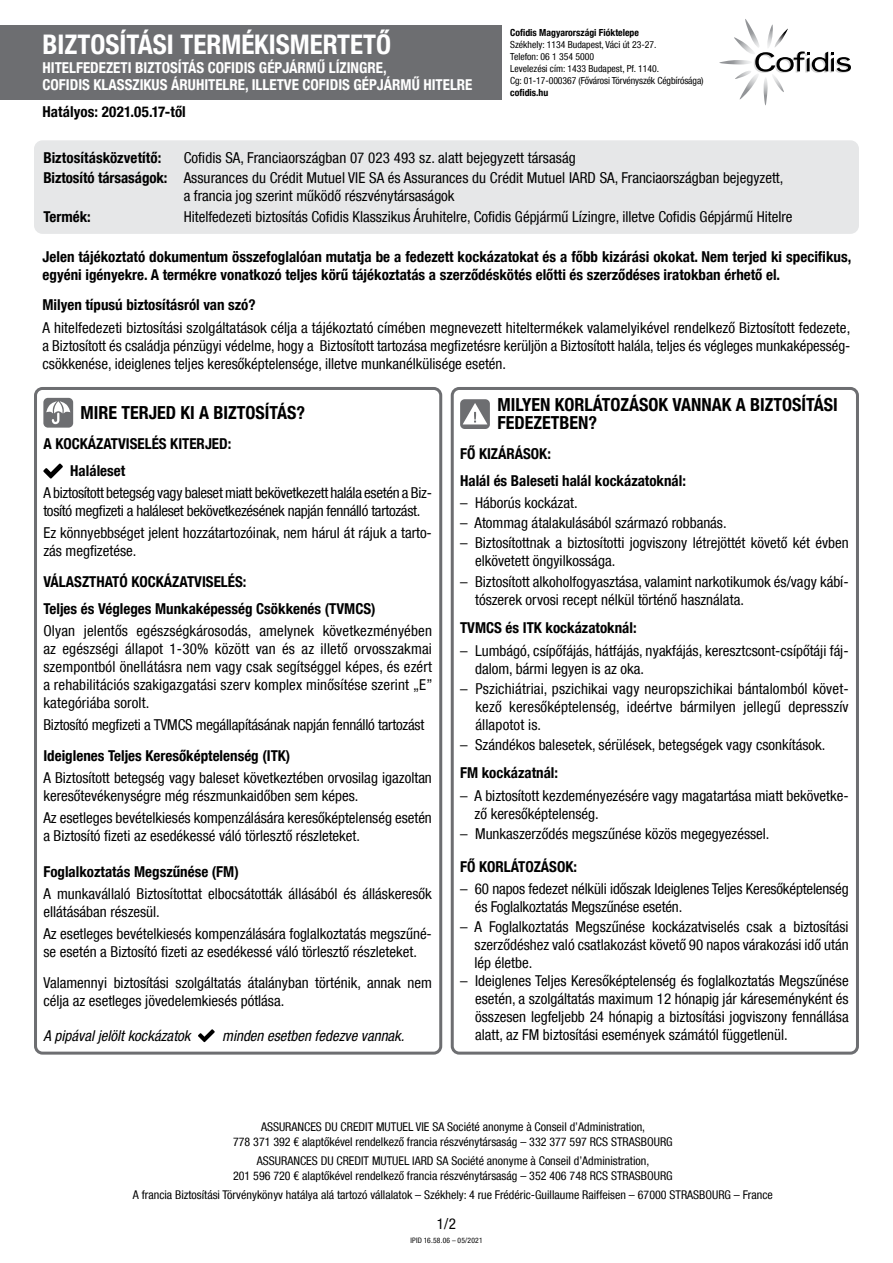
<style>
.page{position:relative;width:893px;height:1263px;background:#fff}
.page>*{position:absolute;margin:0;border:0;box-sizing:border-box;transform-origin:0 0}
.t1{font:700 condensed 27px "Helvetica Neue LT Com";color:#fff}
.t2{font:700 condensed 18px/18px "Helvetica Neue LT Com";color:#000}
.t3{font:condensed 15px/18px "Helvetica Neue LT Com";color:#000}
.t4{font:700 condensed 15px/26.5px "Helvetica Neue LT Com";color:#000}
.t5{font:condensed 15px/18px "Helvetica Neue LT Com";letter-spacing:-.02em;color:#000}
.t6{font:700 condensed 15px/16.5px "Helvetica Neue LT Com";color:#fff}
.t7{font:italic condensed 15px "Helvetica Neue LT Com";color:#000}
.t8{font:condensed 12px/15px "Helvetica Neue LT Com";color:#000;text-align:center}
.t9{font:condensed 9.75px/12px "Helvetica Neue LT Com";color:#000}
.t10{font:700 condensed 9.75px "Helvetica Neue LT Com";color:#000}
.t11{font:condensed 7.5px "Helvetica Neue LT Com";letter-spacing:.035em;color:#000}
.s1{font-weight:700}
</style>
<div class="page">
<svg style="left:719px;top:19px;width:132px;height:86px"></svg>
<div style="left:0;top:25px;width:502px;height:74px;background:#6d6e71"></div>
<div style="left:36px;top:142px;width:821px;height:90px;background:#e6e7e8;border-radius:7px"></div>
<div style="left:34px;top:140px;width:825px;height:94px;border:3px solid #e6e7e8;border-radius:7px"></div>
<div style="left:43px;top:398px;width:30px;height:30px;background:#6d6e71;border-radius:5px"></div>
<svg style="left:46px;top:401px;width:24px;height:23px"></svg>
<svg style="left:43px;top:464px;width:20px;height:14px"></svg>
<svg style="left:198px;top:1029px;width:17px;height:13px"></svg>
<div style="left:34px;top:387px;width:408px;height:667px;border:3px solid #6d6e71;border-radius:7px"></div>
<div style="left:460px;top:399px;width:30px;height:30px;background:#6d6e71;border-radius:5px"></div>
<svg style="left:463px;top:403px;width:24px;height:21px"></svg>
<div style="left:451px;top:387px;width:408px;height:667px;border:3px solid #6d6e71;border-radius:7px"></div>
<h1 class="t1" style="left:43px;top:28px;width:350px">BIZTOSÍTÁSI TERMÉKISMERTETŐ</h1>
<p class="t6" style="left:43px;top:60px;width:431px">HITELFEDEZETI BIZTOSÍTÁS COFIDIS GÉPJÁRMŰ LÍZINGRE,<br>COFIDIS KLASSZIKUS ÁRUHITELRE, ILLETVE COFIDIS GÉPJÁRMŰ HITELRE</p>
<p class="t10" style="left:510px;top:26px;width:130px">Cofidis Magyarországi Fióktelepe</p>
<p class="t9" style="left:510px;top:38px;width:195px">Székhely: 1134 Budapest, Váci út 23-27.<br>Telefon: 06 1 354 5000<br>Levelezési cím: 1433 Budapest, Pf. 1140.<br>Cg: 01-17-000367 (Fővárosi Törvényszék Cégbírósága)</p>
<p class="t10" style="left:510px;top:86px;width:40px">cofidis.hu</p>
<p class="t4" style="left:43px;top:98px;width:145px">Hatályos: 2021.05.17-től</p>
<p class="t4" style="left:43px;top:145px;width:119px">Biztosításközvetítő:</p>
<p class="t3" style="left:43px;top:148px;width:741px;line-height:20.1px;text-indent:140px">Cofidis SA, Franciaországban 07 023 493 sz. alatt bejegyzett társaság<br><span class="s1">Biztosító társaságok:</span> Assurances du Crédit Mutuel VIE SA és Assurances du Crédit Mutuel IARD SA, Franciaországban bejegyzett,</p>
<p class="t3" style="left:184px;top:187px;width:272px">a francia jog szerint működő részvénytársaságok</p>
<p class="t4" style="left:43px;top:203px;width:49px">Termék:</p>
<p class="t3" style="left:184px;top:207px;width:610px">Hitelfedezeti biztosítás Cofidis Klasszikus Áruhitelre, Cofidis Gépjármű Lízingre, illetve Cofidis Gépjármű Hitelre</p>
<p class="t4" style="left:43px;top:247px;width:810px;line-height:18px">Jelen tájékoztató dokumentum összefoglalóan mutatja be a fedezett kockázatokat és a főbb kizárási okokat. Nem terjed ki specifikus, egyéni igényekre. A termékre vonatkozó teljes körű tájékoztatás a szerződéskötés előtti és szerződéses iratokban érhető el.</p>
<p class="t4" style="left:43px;top:292px;width:215px">Milyen típusú biztosításról van szó?</p>
<p class="t3" style="left:43px;top:318px;width:809px;text-align:justify">A hitelfedezeti biztosítási szolgáltatások célja a tájékoztató címében megnevezett hiteltermékek valamelyikével rendelkező Biztosított fedezete, a Biztosított és családja pénzügyi védelme, hogy a Biztosított tartozása megfizetésre kerüljön a Biztosított halála, teljes és végleges munkaképesség&shy;csökkenése, ideiglenes teljes keresőképtelensége, illetve munkanélkülisége esetén.</p>
<p class="t2" style="left:81px;top:403px;width:226px">MIRE TERJED KI A BIZTOSÍTÁS?</p>
<p class="t4" style="left:70px;top:431px;width:163px;text-indent:-27px">A KOCKÁZATVISELÉS KITERJED:<br>Haláleset</p>
<p class="t5" style="left:43px;top:484px;width:390px">A biztosított betegség vagy baleset miatt bekövetkezett halála esetén a Biz&shy;tosító megfizeti a haláleset bekövetkezésének napján fennálló tartozást.</p>
<p class="t3" style="left:43px;top:524px;width:390px">Ez könnyebbséget jelent hozzátartozóinak, nem hárul át rájuk a tarto&shy;zás megfizetése.</p>
<p class="t4" style="left:43px;top:569px;width:334px">VÁLASZTHATÓ KOCKÁZATVISELÉS:<br>Teljes és Végleges Munkaképesség Csökkenés (TVMCS)</p>
<p class="t3" style="left:43px;top:621px;width:391px;text-align:justify">Olyan jelentős egészségkárosodás, amelynek következményében az egészségi állapot 1-30% között van és az illető orvosszakmai szempontból önellátásra nem vagy csak segítséggel képes, és ezért a rehabilitációs szakigazgatási szerv komplex minősítése szerint „E” kategóriába sorolt.</p>
<p class="t3" style="left:43px;top:716px;width:382px">Biztosító megfizeti a TVMCS megállapításának napján fennálló tartozást</p>
<p class="t4" style="left:43px;top:742px;width:248px">Ideiglenes Teljes Keresőképtelenség (ITK)</p>
<p class="t3" style="left:43px;top:769px;width:390px">A Biztosított betegség vagy baleset következtében orvosilag igazoltan keresőtevékenységre még részmunkaidőben sem képes.</p>
<p class="t3" style="left:43px;top:809px;width:390px">Az esetleges bevételkiesés kompenzálására keresőképtelenség esetén a Biztosító fizeti az esedékessé váló törlesztő részleteket.</p>
<p class="t4" style="left:43px;top:858px;width:197px">Foglalkoztatás Megszűnése (FM)</p>
<p class="t3" style="left:43px;top:884px;width:390px">A munkavállaló Biztosítottat elbocsátották állásából és álláskeresők ellátásában részesül.</p>
<p class="t3" style="left:43px;top:924px;width:390px">Az esetleges bevételkiesés kompenzálására foglalkoztatás megszűné&shy;se esetén a Biztosító fizeti az esedékessé váló törlesztő részleteket.</p>
<p class="t3" style="left:43px;top:973px;width:390px">Valamennyi biztosítási szolgáltatás átalányban történik, annak nem célja az esetleges jövedelemkiesés pótlása.</p>
<p class="t7" style="left:43px;top:1027px;width:149px">A pipával jelölt kockázatok</p>
<p class="t7" style="left:222px;top:1027px;width:184px">minden esetben fedezve vannak.</p>
<p class="t2" style="left:497px;top:395px;width:342px">MILYEN KORLÁTOZÁSOK VANNAK A BIZTOSÍTÁSI<br>FEDEZETBEN?</p>
<p class="t4" style="left:460px;top:441px;width:227px">FŐ KIZÁRÁSOK:<br>Halál és Baleseti halál kockázatoknál:</p>
<p class="t3" style="left:460px;top:494px;width:119px">– Háborús kockázat.</p>
<p class="t3" style="left:460px;top:514px;width:268px">– Atommag átalakulásából származó robbanás.</p>
<p class="t3" style="left:475px;top:534px;width:375px;text-indent:-15px">– Biztosítottnak a biztosítotti jogviszony létrejöttét követő két évben elkövetett öngyilkossága.</p>
<p class="t3" style="left:475px;top:572px;width:375px;text-indent:-15px">– Biztosított alkoholfogyasztása, valamint narkotikumok és/vagy kábí&shy;tószerek orvosi recept nélkül történő használata.</p>
<p class="t4" style="left:460px;top:615px;width:178px">TVMCS és ITK kockázatoknál:</p>
<p class="t3" style="left:475px;top:641px;width:375px;text-indent:-15px">– Lumbágó, csípőfájás, hátfájás, nyakfájás, keresztcsont-csípőtáji fáj&shy;dalom, bármi legyen is az oka.</p>
<p class="t3" style="left:475px;top:679px;width:375px;text-align:justify;text-indent:-15px">– Pszichiátriai, pszichikai vagy neuropszichikai bántalomból követ&shy;kező keresőképtelenség, ideértve bármilyen jellegű depresszív állapotot is.</p>
<p class="t3" style="left:460px;top:735px;width:367px">– Szándékos balesetek, sérülések, betegségek vagy csonkítások.</p>
<p class="t4" style="left:460px;top:760px;width:99px">FM kockázatnál:</p>
<p class="t3" style="left:475px;top:786px;width:376px;text-indent:-14px">– A biztosított kezdeményezésére vagy magatartása miatt bekövetke&shy;ző keresőképtelenség.</p>
<p class="t3" style="left:460px;top:824px;width:311px">– Munkaszerződés megszűnése közös megegyezéssel.</p>
<p class="t4" style="left:460px;top:853px;width:118px">FŐ KORLÁTOZÁSOK:</p>
<p class="t3" style="left:475px;top:879px;width:375px;text-indent:-15px">– 60 napos fedezet nélküli időszak Ideiglenes Teljes Keresőképtelenség és Foglalkoztatás Megszűnése esetén.</p>
<p class="t3" style="left:475px;top:917px;width:376px;text-align:justify;text-indent:-14px">– A Foglalkoztatás Megszűnése kockázatviselés csak a biztosítási szerződéshez való csatlakozást követő 90 napos várakozási idő után lép életbe.</p>
<p class="t3" style="left:475px;top:971px;width:375px;text-align:justify;text-indent:-15px">– Ideiglenes Teljes Keresőképtelenség és foglalkoztatás Megszűnése esetén, a szolgáltatás maximum 12 hónapig jár káreseményként és összesen legfeljebb 24 hónapig a biztosítási jogviszony fennállása alatt, az FM biztosítási események számától függetlenül.</p>
<p class="t8" style="left:233px;top:1119px;width:441px">ASSURANCES DU CREDIT MUTUEL VIE SA Société anonyme à Conseil d’Administration,<br>778 371 392 € alaptőkével rendelkező francia részvénytársaság – 332 377 597 RCS STRASBOURG</p>
<p class="t8" style="left:233px;top:1153px;width:441px">ASSURANCES DU CREDIT MUTUEL IARD SA Société anonyme à Conseil d’Administration,<br>201 596 720 € alaptőkével rendelkező francia részvénytársaság – 352 406 748 RCS STRASBOURG</p>
<p class="t8" style="left:133px;top:1187px;width:641px">A francia Biztosítási Törvénykönyv hatálya alá tartozó vállalatok – Székhely: 4 rue Frédéric-Guillaume Raiffeisen – 67000 STRASBOURG – France</p>
<p class="t3" style="left:437px;top:1214px;width:21px">1/2</p>
<p class="t11" style="left:410px;top:1236px;width:74px">IPID 16.58.06 – 05/2021</p>
</div>
